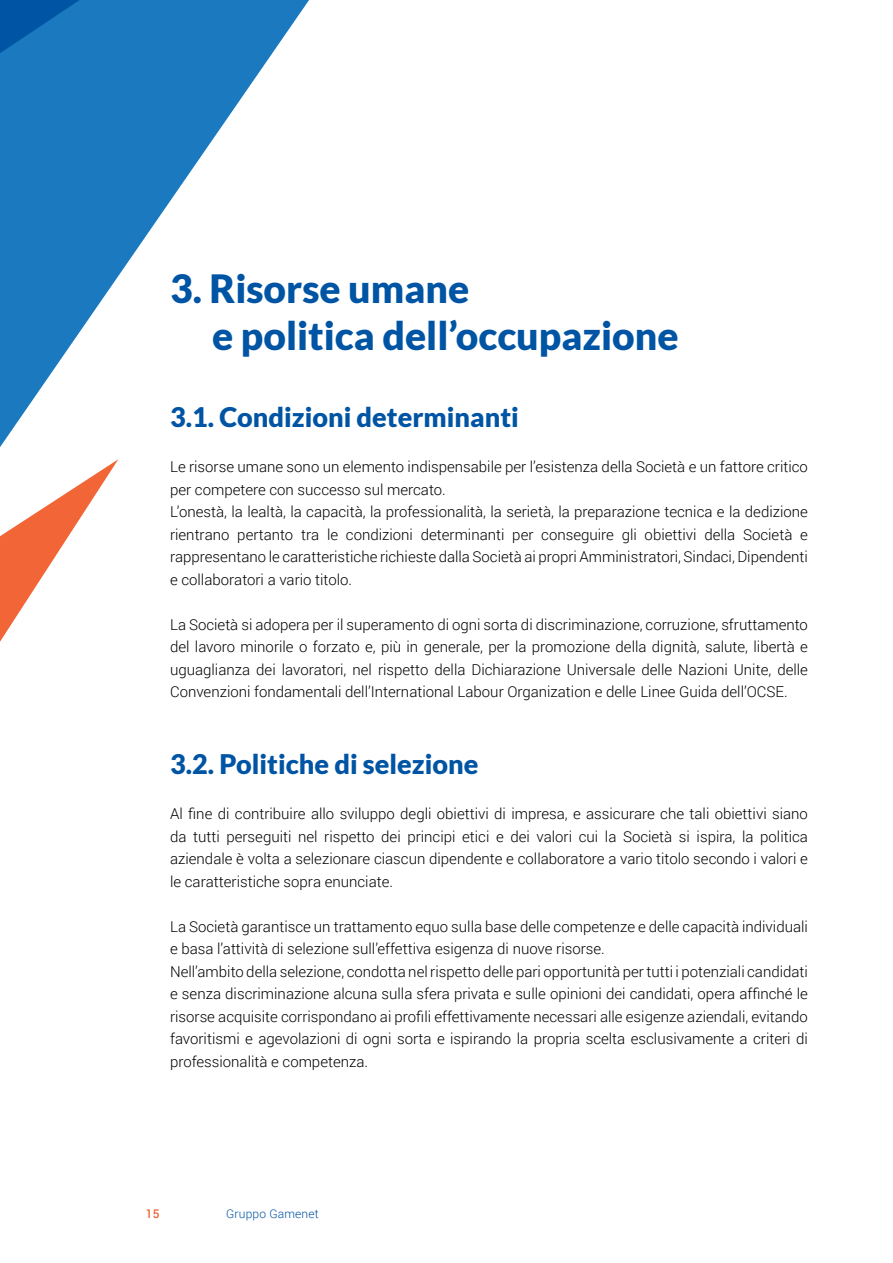
<style>
.page{position:relative;width:893px;height:1263px;background:#fff}
.page>*{position:absolute;margin:0;border:0;box-sizing:border-box;transform-origin:0 0}
.t1{font:900 39px/46.8px "Lato";color:#0054a4}
.t2{font:900 27px "Lato";color:#0054a4}
.t3{font:300 15px/22.5px "Roboto";color:#000}
.t4{font:300 12px "Roboto";letter-spacing:.015em;color:#0054a4}
.t5{font:500 12px "Roboto";color:#f26536}
</style>
<div class="page">
<svg style="left:118px;top:0;width:191px;height:277px"></svg>
<svg style="left:0;top:0;width:118px;height:642px"></svg>
<h1 class="t1" style="left:212px;top:264px;width:468px;text-indent:-42px">3. Risorse umane<br>e politica dell’occupazione</h1>
<h2 class="t2" style="left:170px;top:401px;width:350px">3.1. Condizioni determinanti</h2>
<p class="t3" style="left:170px;top:455px;width:639px">Le risorse umane sono un elemento indispensabile per l’esistenza della Società e un fattore critico per competere con successo sul mercato.<br>L’onestà, la lealtà, la capacità, la professionalità, la serietà, la preparazione tecnica e la dedizione rientrano pertanto tra le condizioni determinanti per conseguire gli obiettivi della Società e rappresentano le caratteristiche richieste dalla Società ai propri Amministratori, Sindaci, Dipendenti e collaboratori a vario titolo.</p>
<p class="t3" style="left:170px;top:612px;width:639px;text-align:justify">La Società si adopera per il superamento di ogni sorta di discriminazione, corruzione, sfruttamento del lavoro minorile o forzato e, più in generale, per la promozione della dignità, salute, libertà e uguaglianza dei lavoratori, nel rispetto della Dichiarazione Universale delle Nazioni Unite, delle Convenzioni fondamentali dell’International Labour Organization e delle Linee Guida dell’OCSE.</p>
<h2 class="t2" style="left:170px;top:749px;width:310px">3.2. Politiche di selezione</h2>
<p class="t3" style="left:170px;top:802px;width:639px;text-align:justify">Al fine di contribuire allo sviluppo degli obiettivi di impresa, e assicurare che tali obiettivi siano da tutti perseguiti nel rispetto dei principi etici e dei valori cui la Società si ispira, la politica aziendale è volta a selezionare ciascun dipendente e collaboratore a vario titolo secondo i valori e le caratteristiche sopra enunciate.</p>
<p class="t3" style="left:170px;top:915px;width:639px">La Società garantisce un trattamento equo sulla base delle competenze e delle capacità individuali e basa l’attività di selezione sull’effettiva esigenza di nuove risorse.<br>Nell’ambito della selezione, condotta nel rispetto delle pari opportunità per tutti i potenziali candidati e senza discriminazione alcuna sulla sfera privata e sulle opinioni dei candidati, opera affinché le risorse acquisite corrispondano ai profili effettivamente necessari alle esigenze aziendali, evitando favoritismi e agevolazioni di ogni sorta e ispirando la propria scelta esclusivamente a criteri di professionalità e competenza.</p>
<p class="t5" style="left:146px;top:1205px;width:15px">15</p>
<p class="t4" style="left:226px;top:1205px;width:94px">Gruppo Gamenet</p>
</div>
